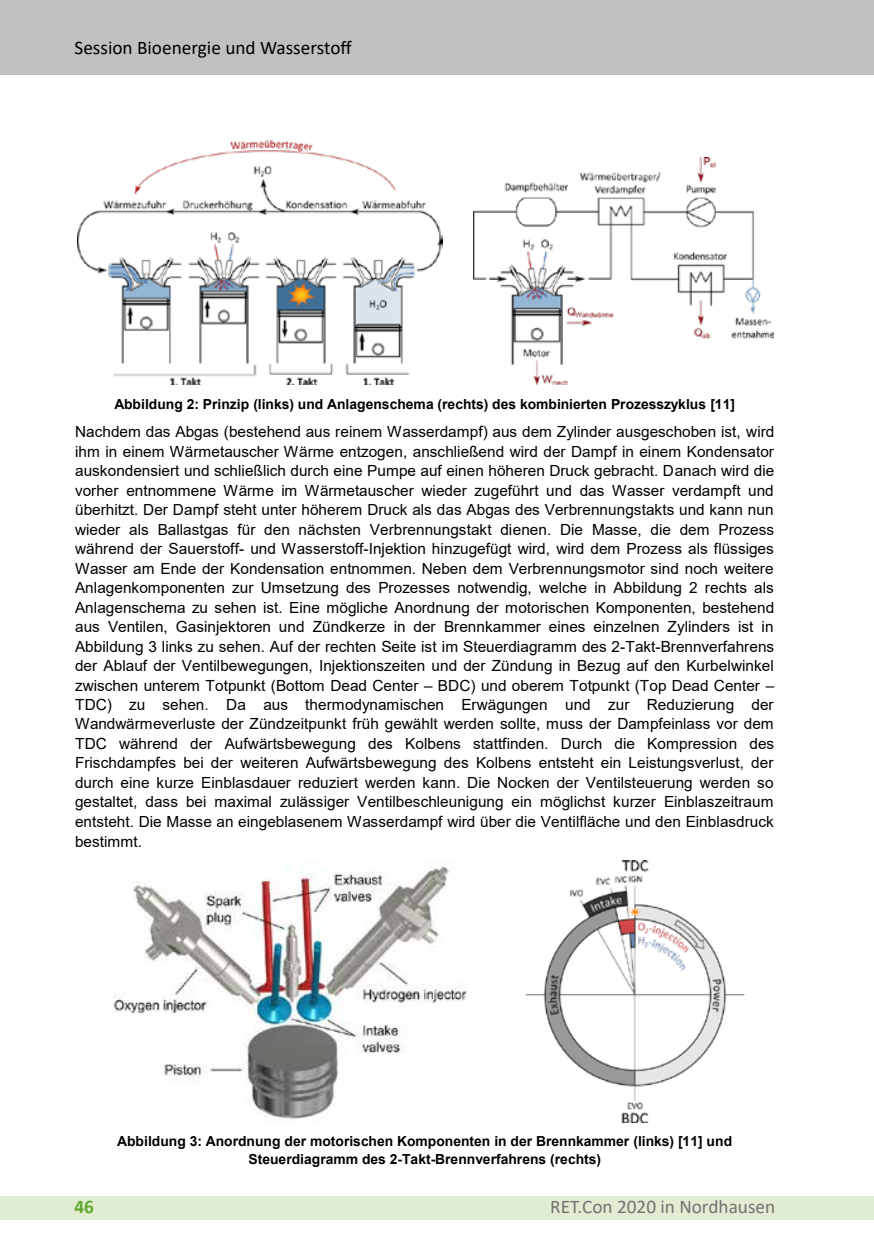
<style>
.page{position:relative;width:874px;height:1241px;background:#fff}
.page>*{position:absolute;margin:0;border:0;box-sizing:border-box;transform-origin:0 0}
.t1{font:19.25px "Calibri";color:#000}
.t2{font:19.25px "Calibri";color:#727271}
.t3{font:700 19.25px "Calibri";color:#5ea72b}
.t4{font:15.4px/19.4px "Arial";color:#000;text-align:justify}
.t5{font:700 13.83px/17.5px "Arial";color:#000;text-align:center}
</style>
<div class="page">
<div style="left:0;top:1196px;width:873px;height:23px;background:#e1edd2"></div>
<div style="left:0;top:0;width:873px;height:74px;background:#c1c0c0"></div>
<img style="left:78px;top:139px;width:364px;height:245px">
<img style="left:473px;top:158px;width:300px;height:226px">
<img style="left:113px;top:861px;width:354px;height:259px">
<img style="left:525px;top:860px;width:220px;height:261px">
<p class="t1" style="left:74px;top:34px;width:279px">Session Bioenergie und Wasserstoff</p>
<p class="t5" style="left:114px;top:395px;width:622px">Abbildung 2: Prinzip (links) und Anlagenschema (rechts) des kombinierten Prozesszyklus [11]</p>
<p class="t4" style="left:75px;top:422px;width:700px">Nachdem das Abgas (bestehend aus reinem Wasserdampf) aus dem Zylinder ausgeschoben ist, wird ihm in einem Wärmetauscher Wärme entzogen, anschließend wird der Dampf in einem Kondensator auskondensiert und schließlich durch eine Pumpe auf einen höheren Druck gebracht. Danach wird die vorher entnommene Wärme im Wärmetauscher wieder zugeführt und das Wasser verdampft und überhitzt. Der Dampf steht unter höherem Druck als das Abgas des Verbrennungstakts und kann nun wieder als Ballastgas für den nächsten Verbrennungstakt dienen. Die Masse, die dem Prozess während der Sauerstoff- und Wasserstoff-Injektion hinzugefügt wird, wird dem Prozess als flüssiges Wasser am Ende der Kondensation entnommen. Neben dem Verbrennungsmotor sind noch weitere Anlagenkomponenten zur Umsetzung des Prozesses notwendig, welche in Abbildung 2 rechts als Anlagenschema zu sehen ist. Eine mögliche Anordnung der motorischen Komponenten, bestehend aus Ventilen, Gasinjektoren und Zündkerze in der Brennkammer eines einzelnen Zylinders ist in Abbildung 3 links zu sehen. Auf der rechten Seite ist im Steuerdiagramm des 2-Takt-Brennverfahrens der Ablauf der Ventilbewegungen, Injektionszeiten und der Zündung in Bezug auf den Kurbelwinkel zwischen unterem Totpunkt (Bottom Dead Center – BDC) und oberem Totpunkt (Top Dead Center – TDC) zu sehen. Da aus thermodynamischen Erwägungen und zur Reduzierung der Wandwärmeverluste der Zündzeitpunkt früh gewählt werden sollte, muss der Dampfeinlass vor dem TDC während der Aufwärtsbewegung des Kolbens stattfinden. Durch die Kompression des Frischdampfes bei der weiteren Aufwärtsbewegung des Kolbens entsteht ein Leistungsverlust, der durch eine kurze Einblasdauer reduziert werden kann. Die Nocken der Ventilsteuerung werden so gestaltet, dass bei maximal zulässiger Ventilbeschleunigung ein möglichst kurzer Einblaszeitraum entsteht. Die Masse an eingeblasenem Wasserdampf wird über die Ventilfläche und den Einblasdruck bestimmt.</p>
<p class="t5" style="left:117px;top:1132px;width:616px">Abbildung 3: Anordnung der motorischen Komponenten in der Brennkammer (links) [11] und<br>Steuerdiagramm des 2-Takt-Brennverfahrens (rechts)</p>
<p class="t3" style="left:74px;top:1192px;width:21px">46</p>
<p class="t2" style="left:550px;top:1193px;width:226px">RET.Con 2020 in Nordhausen</p>
</div>
